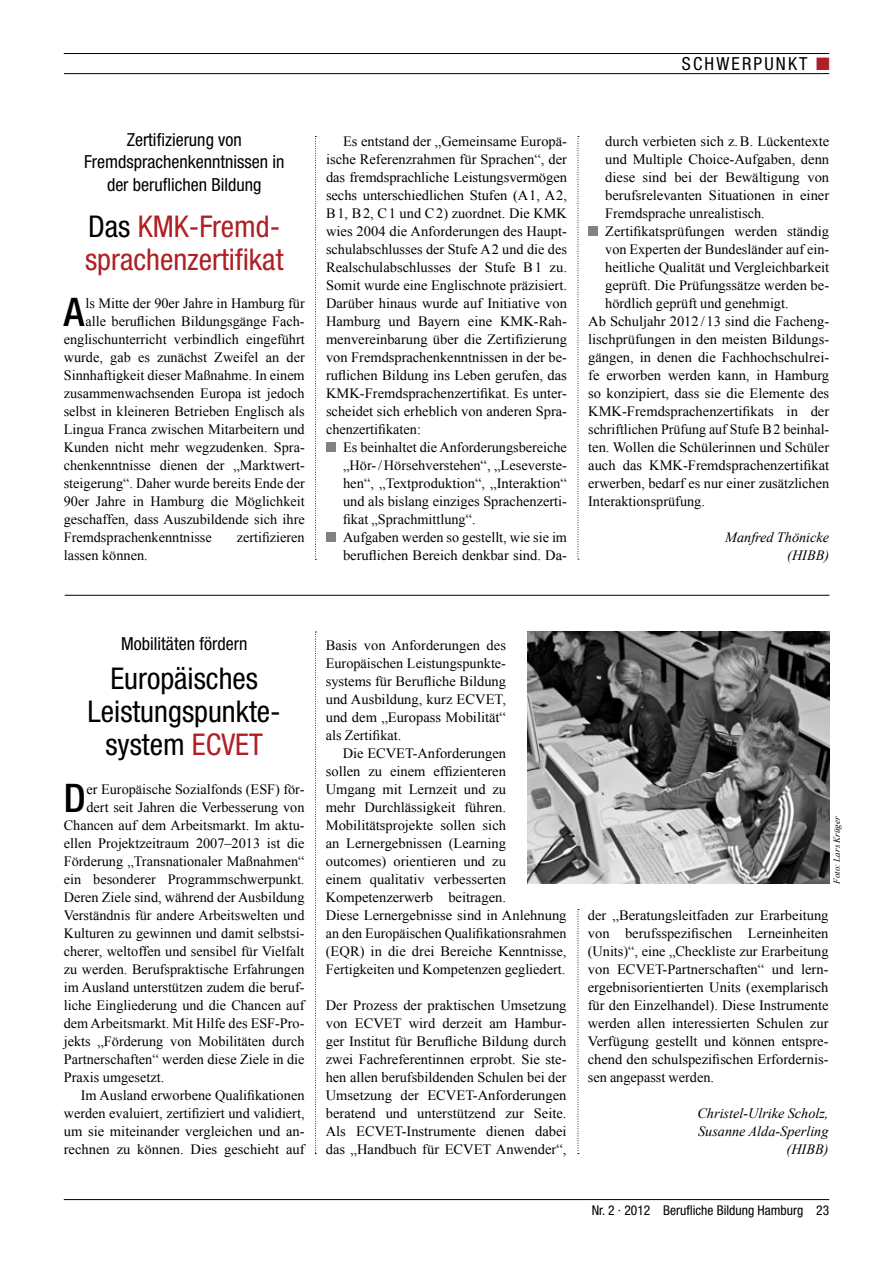
<style>
.page{position:relative;width:893px;height:1263px;background:#fff}
.page>*{position:absolute;margin:0;border:0;box-sizing:border-box;transform-origin:0 0}
.t1{font:500 condensed 39.45px "Helvetica Neue LT Std";color:#000}
.t2{font:condensed 30px/33px "Helvetica Neue LT Std";color:#000;text-align:center}
.t3{font:condensed 30px/33px "Helvetica Neue LT Std";color:#af1f24}
.t4{font:condensed 18px/22.5px "Helvetica Neue LT Std";color:#000;text-align:center}
.t5{font:condensed 18px "Helvetica Neue LT Std";letter-spacing:.12em;color:#000}
.t6{font:14.25px/18px "Times New Roman";color:#000;text-align:justify}
.t7{font:italic 14.25px/18px "Times New Roman";color:#000;text-align:right}
.t8{font:condensed 13.5px "Helvetica Neue LT Std";color:#000}
.t9{font:italic 9px "Times New Roman";color:#000}
.s1{color:#af1f24}
.s2{color:#000}
</style>
<div class="page">
<svg style="left:315px;top:632px;width:1px;height:522px"></svg>
<svg style="left:578px;top:909px;width:1px;height:245px"></svg>
<svg style="left:315px;top:136px;width:1px;height:424px"></svg>
<svg style="left:578px;top:136px;width:1px;height:424px"></svg>
<hr style="left:64px;top:53px;width:765px;height:1px;background:#000">
<hr style="left:64px;top:73px;width:765px;height:1px;background:#000">
<hr style="left:64px;top:1199px;width:765px;height:1px;background:#000">
<div style="left:326px;top:443px;width:9px;height:9px;background:#808285"></div>
<div style="left:326px;top:533px;width:9px;height:9px;background:#808285"></div>
<div style="left:588px;top:227px;width:9px;height:9px;background:#808285"></div>
<hr style="left:65px;top:595px;width:764px;height:1px;background:#000">
<img style="left:527px;top:631px;width:303px;height:253px">
<p class="t5" style="left:682px;top:53px;width:149px">Schwerpunkt <span class="s1">■</span></p>
<p class="t4" style="left:84px;top:128px;width:202px">Zertifizierung von<br>Fremdsprachenkenntnissen in der beruflichen Bildung</p>
<h2 class="t3" style="left:85px;top:210px;width:200px"><span class="s2">Das</span> KMK-Fremd&shy;sprachenzertifikat</h2>
<h1 class="t1" style="left:64px;top:288px;width:22px">A</h1>
<p class="t6" style="left:85px;top:294px;width:221px">ls Mitte der 90er Jahre in Hamburg für</p>
<p class="t6" style="left:85px;top:312px;width:221px">alle beruflichen Bildungsgänge Fach-</p>
<p class="t6" style="left:64px;top:330px;width:242px">englischunterricht verbindlich eingeführt</p>
<p class="t6" style="left:64px;top:348px;width:242px">wurde, gab es zunächst Zweifel an der</p>
<p class="t6" style="left:64px;top:366px;width:242px">Sinnhaftigkeit dieser Maßnahme. In einem</p>
<p class="t6" style="left:64px;top:384px;width:242px">zusammenwachsenden Europa ist jedoch</p>
<p class="t6" style="left:64px;top:402px;width:242px">selbst in kleineren Betrieben Englisch als</p>
<p class="t6" style="left:64px;top:420px;width:242px">Lingua Franca zwischen Mitarbeitern und</p>
<p class="t6" style="left:64px;top:438px;width:242px">Kunden nicht mehr wegzudenken. Spra-</p>
<p class="t6" style="left:64px;top:456px;width:242px">chenkenntnisse dienen der „Marktwert-</p>
<p class="t6" style="left:64px;top:474px;width:242px">steigerung“. Daher wurde bereits Ende der</p>
<p class="t6" style="left:64px;top:492px;width:242px">90er Jahre in Hamburg die Möglichkeit</p>
<p class="t6" style="left:64px;top:510px;width:242px">geschaffen, dass Auszubildende sich ihre</p>
<p class="t6" style="left:64px;top:528px;width:150px">Fremdsprachenkenntnisse</p>
<p class="t6" style="left:237px;top:528px;width:70px">zertifizieren</p>
<p class="t6" style="left:64px;top:546px;width:85px">lassen können.</p>
<p class="t6" style="left:326px;top:132px;width:242px;text-indent:17px">Es entstand der „Gemeinsame Europä&shy;ische Referenzrahmen für Sprachen“, der das fremdsprachliche Leistungsvermögen sechs unterschiedlichen Stufen (A1, A2, B1, B2, C1 und C2) zuordnet. Die KMK wies 2004 die Anforderungen des Haupt&shy;schulabschlusses der Stufe A2 und die des Realschulabschlusses der Stufe B1 zu.<br>Somit wurde eine Englischnote präzisiert.<br>Darüber hinaus wurde auf Initiative von Hamburg und Bayern eine KMK-Rah&shy;menvereinbarung über die Zertifizierung von Fremdsprachenkenntnissen in der be&shy;ruflichen Bildung ins Leben gerufen, das KMK-Fremdsprachenzertifikat. Es unter&shy;scheidet sich erheblich von anderen Spra&shy;chenzertifikaten:</p>
<p class="t6" style="left:343px;top:438px;width:225px;text-align:left">Es beinhaltet die Anforderungsbereiche „Hör-/Hörsehverstehen“, „Leseverste&shy;hen“, „Textproduktion“, „Interaktion“ und als bislang einziges Sprachenzerti&shy;fikat „Sprachmittlung“.<br>Aufgaben werden so gestellt, wie sie im beruflichen Bereich denkbar sind. Da-</p>
<p class="t6" style="left:605px;top:132px;width:225px">durch verbieten sich z.B. Lückentexte</p>
<p class="t6" style="left:605px;top:150px;width:225px">und Multiple Choice-Aufgaben, denn</p>
<p class="t6" style="left:605px;top:168px;width:225px">diese sind bei der Bewältigung von</p>
<p class="t6" style="left:605px;top:186px;width:225px">berufsrelevanten Situationen in einer</p>
<p class="t6" style="left:605px;top:204px;width:161px">Fremdsprache unrealistisch.</p>
<p class="t6" style="left:605px;top:222px;width:225px">Zertifikatsprüfungen werden ständig</p>
<p class="t6" style="left:605px;top:240px;width:225px">von Experten der Bundesländer auf ein-</p>
<p class="t6" style="left:605px;top:258px;width:225px">heitliche Qualität und Vergleichbarkeit</p>
<p class="t6" style="left:605px;top:276px;width:225px">geprüft. Die Prüfungssätze werden be-</p>
<p class="t6" style="left:605px;top:294px;width:185px">hördlich geprüft und genehmigt.</p>
<p class="t6" style="left:588px;top:312px;width:241px">Ab Schuljahr 2012 /13 sind die Facheng-</p>
<p class="t6" style="left:588px;top:330px;width:242px">lischprüfungen in den meisten Bildungs-</p>
<p class="t6" style="left:588px;top:348px;width:242px">gängen, in denen die Fachhochschulrei-</p>
<p class="t6" style="left:588px;top:366px;width:242px">fe erworben werden kann, in Hamburg</p>
<p class="t6" style="left:588px;top:384px;width:242px">so konzipiert, dass sie die Elemente des</p>
<p class="t6" style="left:588px;top:402px;width:242px">KMK-Fremdsprachenzertifikats in der</p>
<p class="t6" style="left:588px;top:420px;width:242px">schriftlichen Prüfung auf Stufe B2 beinhal-</p>
<p class="t6" style="left:588px;top:438px;width:242px">ten. Wollen die Schülerinnen und Schüler</p>
<p class="t6" style="left:588px;top:456px;width:242px">auch das KMK-Fremdsprachenzertifikat</p>
<p class="t6" style="left:588px;top:474px;width:242px">erwerben, bedarf es nur einer zusätzlichen</p>
<p class="t6" style="left:588px;top:492px;width:118px">Interaktionsprüfung.</p>
<p class="t7" style="left:725px;top:527px;width:105px">Manfred Thönicke (HIBB)</p>
<p class="t4" style="left:121px;top:632px;width:128px">Mobilitäten fördern</p>
<h2 class="t2" style="left:88px;top:662px;width:192px">Europäisches<br>Leistungspunkte&shy;system <span class="s1">ECVET</span></h2>
<h1 class="t1" style="left:64px;top:774px;width:23px">D</h1>
<p class="t6" style="left:87px;top:780px;width:219px">er Europäische Sozialfonds (ESF) för-</p>
<p class="t6" style="left:87px;top:798px;width:219px">dert seit Jahren die Verbesserung von</p>
<p class="t6" style="left:64px;top:816px;width:242px">Chancen auf dem Arbeitsmarkt. Im aktu-</p>
<p class="t6" style="left:64px;top:834px;width:242px">ellen Projektzeitraum 2007–2013 ist die</p>
<p class="t6" style="left:64px;top:852px;width:242px">Förderung „Transnationaler Maßnahmen“</p>
<p class="t6" style="left:64px;top:870px;width:242px">ein besonderer Programmschwerpunkt.</p>
<p class="t6" style="left:64px;top:888px;width:242px">Deren Ziele sind, während der Ausbildung</p>
<p class="t6" style="left:64px;top:906px;width:242px">Verständnis für andere Arbeitswelten und</p>
<p class="t6" style="left:64px;top:924px;width:242px">Kulturen zu gewinnen und damit selbstsi-</p>
<p class="t6" style="left:64px;top:942px;width:242px">cherer, weltoffen und sensibel für Vielfalt</p>
<p class="t6" style="left:64px;top:960px;width:242px">zu werden. Berufspraktische Erfahrungen</p>
<p class="t6" style="left:64px;top:978px;width:242px">im Ausland unterstützen zudem die beruf-</p>
<p class="t6" style="left:64px;top:996px;width:242px">liche Eingliederung und die Chancen auf</p>
<p class="t6" style="left:64px;top:1014px;width:242px">dem Arbeitsmarkt. Mit Hilfe des ESF-Pro-</p>
<p class="t6" style="left:64px;top:1032px;width:242px">jekts „Förderung von Mobilitäten durch</p>
<p class="t6" style="left:64px;top:1050px;width:242px">Partnerschaften“ werden diese Ziele in die</p>
<p class="t6" style="left:64px;top:1068px;width:102px">Praxis umgesetzt.</p>
<p class="t6" style="left:81px;top:1086px;width:225px">Im Ausland erworbene Qualifikationen</p>
<p class="t6" style="left:64px;top:1104px;width:242px">werden evaluiert, zertifiziert und validiert,</p>
<p class="t6" style="left:64px;top:1122px;width:242px">um sie miteinander vergleichen und an-</p>
<p class="t6" style="left:64px;top:1140px;width:242px">rechnen zu können. Dies geschieht auf</p>
<p class="t6" style="left:326px;top:636px;width:182px">Basis von Anforderungen des Europäischen Leistungspunkte&shy;systems für Berufliche Bildung und Ausbildung, kurz ECVET, und dem „Europass Mobilität“ als Zertifikat.</p>
<p class="t6" style="left:326px;top:744px;width:242px;text-align:left;text-indent:17px">Die ECVET-Anforderungen<br>sollen zu einem effizienteren<br>Umgang mit Lernzeit und zu<br>mehr Durchlässigkeit führen.<br>Mobilitätsprojekte sollen sich<br>an Lernergebnissen (Learning outcomes) orientieren und zu<br>einem qualitativ verbesserten Kompetenzerwerb beitragen.<br>Diese Lernergebnisse sind in Anlehnung an den Europäischen Qualifikationsrahmen (EQR) in die drei Bereiche Kenntnisse, Fertigkeiten und Kompetenzen gegliedert.</p>
<p class="t6" style="left:326px;top:996px;width:242px">Der Prozess der praktischen Umsetzung von ECVET wird derzeit am Hambur&shy;ger Institut für Berufliche Bildung durch zwei Fachreferentinnen erprobt. Sie ste&shy;hen allen berufsbildenden Schulen bei der Umsetzung der ECVET-Anforderungen beratend und unterstützend zur Seite.<br>Als ECVET-Instrumente dienen dabei das „Handbuch für ECVET Anwender“,</p>
<p class="t9" style="left:830px;top:884px;width:69px;rotate:-90deg">Foto: Lars Krüger</p>
<p class="t6" style="left:588px;top:906px;width:242px">der „Beratungsleitfaden zur Erarbeitung von berufsspezifischen Lerneinheiten (Units)“, eine „Checkliste zur Erarbeitung von ECVET-Partnerschaften“ und lern&shy;ergebnisorientierten Units (exemplarisch für den Einzelhandel). Diese Instrumente werden allen interessierten Schulen zur Verfügung gestellt und können entspre&shy;chend den schulspezifischen Erfordernis&shy;sen angepasst werden.</p>
<p class="t7" style="left:697px;top:1103px;width:133px">Christel-Ulrike Scholz,<br>Susanne Alda-Sperling (HIBB)</p>
<p class="t8" style="left:592px;top:1202px;width:239px">Nr. 2 · 2012 Berufliche Bildung Hamburg 23</p>
</div>
